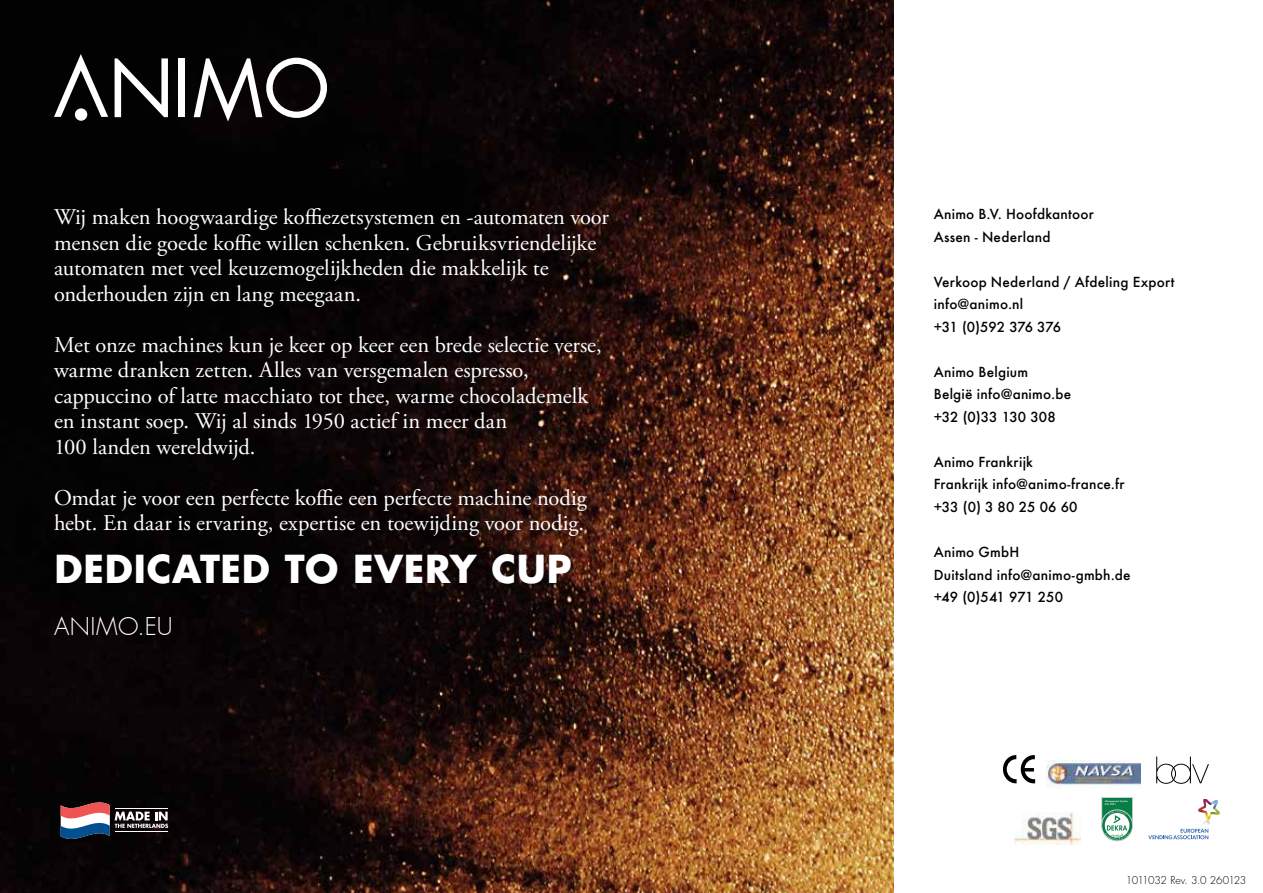
<style>
.page{position:relative;width:1263px;height:893px;background:#fff}
.page>*{position:absolute;margin:0;border:0;box-sizing:border-box;transform-origin:0 0}
.t1{font:700 37.5px "Futura Std";letter-spacing:.02em;color:#fff}
.t2{font:300 24px "Futura";letter-spacing:.02em;color:#fff}
.t3{font:22.5px/25.5px "Adobe Garamond Pro";color:#fff}
.t4{font:500 13.5px/22.5px "Futura";letter-spacing:.02em;color:#000}
.t5{font:300 10.5px "Futura Std";letter-spacing:-.04em;color:#000}
</style>
<div class="page">
<img style="left:0;top:0;width:893px;height:893px">
<svg style="left:1003px;top:755px;width:32px;height:28px"></svg>
<svg style="left:1156px;top:756px;width:53px;height:28px"></svg>
<svg style="left:1148px;top:799px;width:72px;height:40px"></svg>
<img style="left:1046px;top:760px;width:94px;height:29px">
<svg style="left:61px;top:802px;width:107px;height:37px"></svg>
<hr style="left:115px;top:808px;width:53px;height:1px;background:#fff">
<hr style="left:115px;top:831px;width:53px;height:1px;background:#fff">
<img style="left:1014px;top:812px;width:66px;height:32px">
<div style="left:1101px;top:810px;width:32px;height:31px;border:1px solid #cfcfcf;border-radius:50%"></div>
<svg style="left:1101px;top:797px;width:32px;height:43px"></svg>
<svg style="left:115px;top:58px;width:53px;height:59px"></svg>
<div style="left:179px;top:58px;width:6px;height:59px;background:#fff"></div>
<svg style="left:194px;top:58px;width:133px;height:64px"></svg>
<svg style="left:54px;top:54px;width:54px;height:63px"></svg>
<div style="left:75px;top:108px;width:12px;height:13px;background:#fff;border-radius:50%"></div>
<p class="t3" style="left:54px;top:205px;width:556px">Wij maken hoogwaardige koffiezetsystemen en -automaten voor mensen die goede koffie willen schenken. Gebruiksvriendelijke automaten met veel keuzemogelijkheden die makkelijk te onderhouden zijn en lang meegaan.</p>
<p class="t3" style="left:54px;top:333px;width:549px">Met onze machines kun je keer op keer een brede selectie verse, warme dranken zetten. Alles van versgemalen espresso, cappuccino of latte macchiato tot thee, warme chocolademelk en instant soep. Wij al sinds 1950 actief in meer dan<br>100 landen wereldwijd.</p>
<p class="t3" style="left:54px;top:486px;width:534px">Omdat je voor een perfecte koffie een perfecte machine nodig hebt. En daar is ervaring, expertise en toewijding voor nodig.</p>
<h1 class="t1" style="left:54px;top:544px;width:519px">DEDICATED TO EVERY CUP</h1>
<p class="t2" style="left:54px;top:611px;width:120px">ANIMO.EU</p>
<p class="t4" style="left:934px;top:203px;width:162px">Animo B.V. Hoofdkantoor<br>Assen - Nederland</p>
<p class="t4" style="left:934px;top:270px;width:242px">Verkoop Nederland / Afdeling Export info@animo.nl<br>+31 (0)592 376 376</p>
<p class="t4" style="left:934px;top:361px;width:139px">Animo Belgium<br>België info@animo.be +32 (0)33 130 308</p>
<p class="t4" style="left:934px;top:451px;width:192px">Animo Frankrijk<br>Frankrijk info@animo-france.fr +33 (0) 3 80 25 06 60</p>
<p class="t4" style="left:934px;top:541px;width:198px">Animo GmbH<br>Duitsland info@animo-gmbh.de +49 (0)541 971 250</p>
<p class="t5" style="left:1126px;top:873px;width:122px">1011032 Rev. 3.0 260123</p>
</div>
